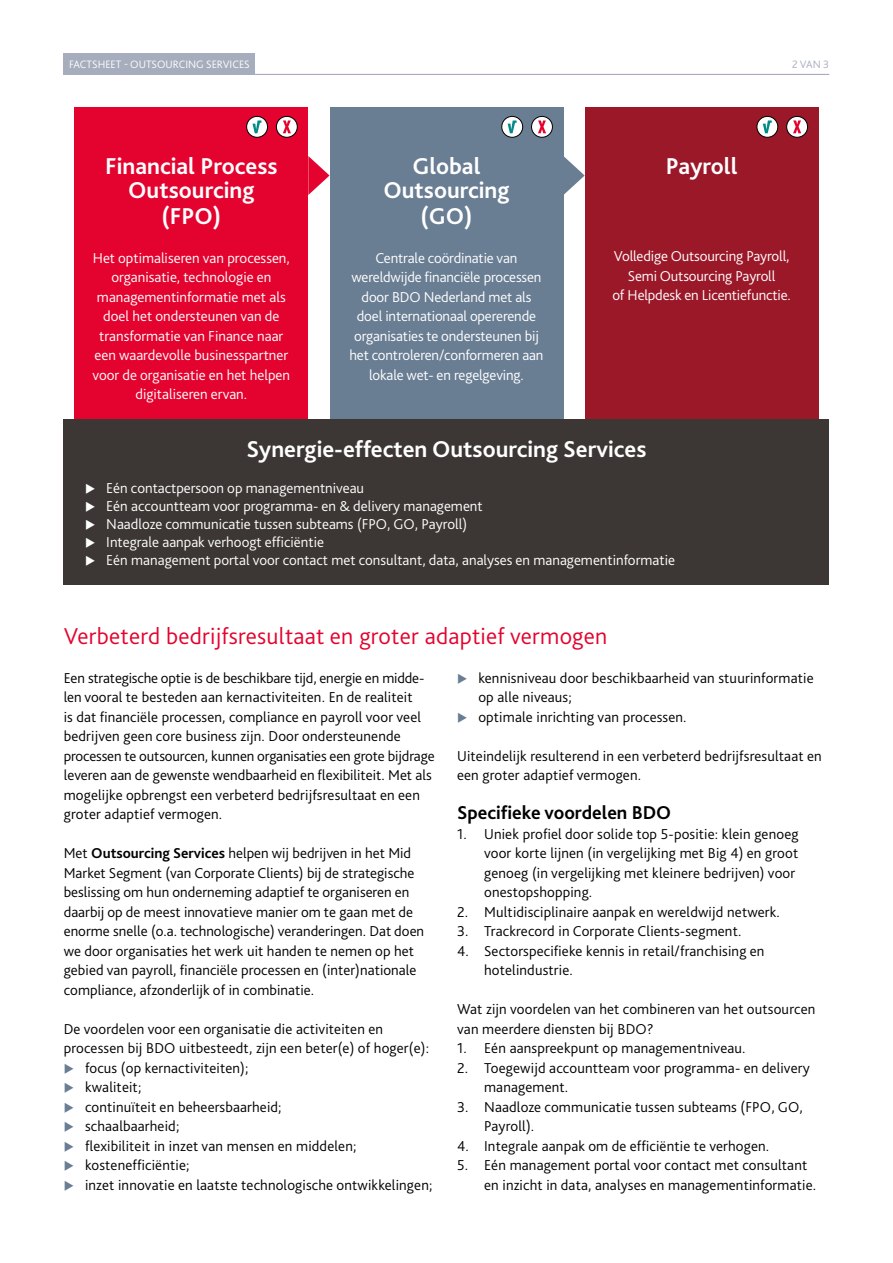
<style>
.page{position:relative;width:893px;height:1263px;background:#fff}
.page>*{position:absolute;margin:0;border:0;box-sizing:border-box;transform-origin:0 0}
.t1{font:700 24px/24.6px "Bliss Pro";color:#fff;text-align:center}
.t2{font:300 24px "Bliss Pro";letter-spacing:.01em;color:#e4032e}
.t3{font:700 19.5px "Bliss Pro";color:#000}
.t4{font:300 15px/19.5px "Bliss Pro";letter-spacing:.01em;color:#000}
.t5{font:300 15px/19.5px "Bliss Pro";color:#fff;text-align:center}
.t6{font:300 11.25px "Bliss Pro";color:#fff}
.t7{font:300 11.25px "Bliss Pro";color:#a6adbc}
.s1{font-weight:700}
</style>
<div class="page">
<div style="left:585px;top:107px;width:234px;height:312px;background:#9b1829"></div>
<div style="left:330px;top:107px;width:233px;height:312px;background:#697d93"></div>
<div style="left:74px;top:107px;width:234px;height:312px;background:#e4032e"></div>
<div style="left:64px;top:419px;width:765px;height:166px;background:#3c3734"></div>
<div style="left:276px;top:116px;width:21px;height:21px;background:#fff;border-radius:50%"></div>
<div style="left:276px;top:116px;width:22px;height:22px;border:1px solid #000;border-radius:50%"></div>
<div style="left:247px;top:116px;width:20px;height:21px;background:#fff;border-radius:50%"></div>
<div style="left:246px;top:116px;width:22px;height:22px;border:1px solid #000;border-radius:50%"></div>
<svg style="left:283px;top:120px;width:8px;height:13px"></svg>
<svg style="left:252px;top:120px;width:9px;height:13px"></svg>
<div style="left:531px;top:116px;width:21px;height:21px;background:#fff;border-radius:50%"></div>
<div style="left:531px;top:116px;width:22px;height:22px;border:1px solid #000;border-radius:50%"></div>
<svg style="left:502px;top:116px;width:21px;height:21px"></svg>
<div style="left:501px;top:116px;width:22px;height:22px;border:1px solid #000;border-radius:50%"></div>
<svg style="left:538px;top:120px;width:8px;height:13px"></svg>
<svg style="left:508px;top:120px;width:9px;height:13px"></svg>
<div style="left:787px;top:116px;width:20px;height:21px;background:#fff;border-radius:50%"></div>
<div style="left:786px;top:116px;width:22px;height:22px;border:1px solid #000;border-radius:50%"></div>
<svg style="left:757px;top:116px;width:21px;height:21px"></svg>
<div style="left:756px;top:116px;width:22px;height:22px;border:1px solid #000;border-radius:50%"></div>
<svg style="left:793px;top:120px;width:8px;height:13px"></svg>
<svg style="left:763px;top:120px;width:9px;height:13px"></svg>
<svg style="left:308px;top:156px;width:22px;height:39px"></svg>
<svg style="left:563px;top:156px;width:22px;height:39px"></svg>
<hr style="left:64px;top:74px;width:765px;height:1px;background:#a6adbc">
<div style="left:64px;top:53px;width:191px;height:21px;background:#a6adbc"></div>
<p class="t6" style="left:69px;top:57px;width:182px">FACTSHEET - OUTSOURCING SERVICES</p>
<p class="t7" style="left:792px;top:57px;width:39px">2 VAN 3</p>
<h1 class="t1" style="left:105px;top:153px;width:174px">Financial Process<br>Outsourcing (FPO)</h1>
<p class="t5" style="left:93px;top:247px;width:199px">Het optimaliseren van processen, organisatie, technologie en managementinformatie met als doel het ondersteunen van de transformatie van Finance naar een waardevolle businesspartner voor de organisatie en het helpen digitaliseren ervan.</p>
<h1 class="t1" style="left:246px;top:436px;width:401px">Synergie-effecten Outsourcing Services</h1>
<p class="t5" style="left:85px;top:478px;width:281px">◆ Eén contactpersoon op managementniveau</p>
<p class="t5" style="left:85px;top:496px;width:399px">◆ Eén accountteam voor programma- en &amp; delivery management</p>
<p class="t5" style="left:85px;top:514px;width:384px">◆ Naadloze communicatie tussen subteams (FPO, GO, Payroll)</p>
<p class="t5" style="left:85px;top:532px;width:240px">◆ Integrale aanpak verhoogt efficiëntie</p>
<p class="t5" style="left:85px;top:550px;width:591px">◆ Eén management portal voor contact met consultant, data, analyses en managementinformatie</p>
<h1 class="t1" style="left:383px;top:153px;width:128px">Global<br>Outsourcing (GO)</h1>
<p class="t5" style="left:349px;top:247px;width:196px">Centrale coördinatie van wereldwijde financiële processen door BDO Nederland met als doel internationaal opererende organisaties te ondersteunen bij het controleren/conformeren aan lokale wet- en regelgeving.</p>
<h1 class="t1" style="left:666px;top:153px;width:73px">Payroll</h1>
<p class="t5" style="left:612px;top:246px;width:180px">Volledige Outsourcing Payroll,<br>Semi Outsourcing Payroll<br>of Helpdesk en Licentiefunctie.</p>
<h1 class="t2" style="left:64px;top:621px;width:545px">Verbeterd bedrijfsresultaat en groter adaptief vermogen</h1>
<p class="t4" style="left:64px;top:667px;width:372px">Een strategische optie is de beschikbare tijd, energie en midde&shy;len vooral te besteden aan kernactiviteiten. En de realiteit<br>is dat financiële processen, compliance en payroll voor veel bedrijven geen core business zijn. Door ondersteunende processen te outsourcen, kunnen organisaties een grote bijdrage leveren aan de gewenste wendbaarheid en flexibiliteit. Met als mogelijke opbrengst een verbeterd bedrijfsresultaat en een groter adaptief vermogen.</p>
<p class="t4" style="left:64px;top:843px;width:362px">Met <span class="s1">Outsourcing Services</span> helpen wij bedrijven in het Mid Market Segment (van Corporate Clients) bij de strategische beslissing om hun onderneming adaptief te organiseren en daarbij op de meest innovatieve manier om te gaan met de enorme snelle (o.a. technologische) veranderingen. Dat doen we door organisaties het werk uit handen te nemen op het gebied van payroll, financiële processen en (inter)nationale compliance, afzonderlijk of in combinatie.</p>
<p class="t4" style="left:64px;top:1018px;width:321px">De voordelen voor een organisatie die activiteiten en</p>
<p class="t4" style="left:64px;top:1038px;width:367px">processen bij BDO uitbesteedt, zijn een beter(e) of hoger(e):</p>
<p class="t4" style="left:85px;top:1057px;width:165px">focus (op kernactiviteiten);</p>
<p class="t4" style="left:85px;top:1077px;width:58px">kwaliteit;</p>
<p class="t4" style="left:85px;top:1096px;width:198px">continuïteit en beheersbaarheid;</p>
<p class="t4" style="left:85px;top:1116px;width:96px">schaalbaarheid;</p>
<p class="t4" style="left:85px;top:1135px;width:273px">flexibiliteit in inzet van mensen en middelen;</p>
<p class="t4" style="left:85px;top:1155px;width:106px">kostenefficiëntie;</p>
<p class="t4" style="left:85px;top:1174px;width:349px">inzet innovatie en laatste technologische ontwikkelingen;</p>
<p class="t4" style="left:478px;top:667px;width:337px">kennisniveau door beschikbaarheid van stuurinformatie op alle niveaus;<br>optimale inrichting van processen.</p>
<p class="t4" style="left:457px;top:745px;width:366px">Uiteindelijk resulterend in een verbeterd bedrijfsresultaat en een groter adaptief vermogen.</p>
<h2 class="t3" style="left:457px;top:800px;width:216px">Specifieke voordelen BDO</h2>
<p class="t4" style="left:484px;top:823px;width:316px;text-indent:-27px">1. Uniek profiel door solide top 5-positie: klein genoeg voor korte lijnen (in vergelijking met Big 4) en groot genoeg (in vergelijking met kleinere bedrijven) voor onestopshopping.</p>
<p class="t4" style="left:457px;top:901px;width:324px">2. Multidisciplinaire aanpak en wereldwijd netwerk.</p>
<p class="t4" style="left:457px;top:921px;width:286px">3. Trackrecord in Corporate Clients-segment.</p>
<p class="t4" style="left:484px;top:940px;width:282px;text-indent:-27px">4. Sectorspecifieke kennis in retail/franchising en hotelindustrie.</p>
<p class="t4" style="left:457px;top:999px;width:360px">Wat zijn voordelen van het combineren van het outsourcen van meerdere diensten bij BDO?</p>
<p class="t4" style="left:457px;top:1038px;width:290px">1. Eén aanspreekpunt op managementniveau.</p>
<p class="t4" style="left:484px;top:1057px;width:327px;text-indent:-27px">2. Toegewijd accountteam voor programma- en delivery management.</p>
<p class="t4" style="left:484px;top:1096px;width:320px;text-indent:-27px">3. Naadloze communicatie tussen subteams (FPO, GO,<br>Payroll).</p>
<p class="t4" style="left:457px;top:1135px;width:314px">4. Integrale aanpak om de efficiëntie te verhogen.</p>
<p class="t4" style="left:484px;top:1155px;width:333px;text-indent:-27px">5. Eén management portal voor contact met consultant en inzicht in data, analyses en managementinformatie.</p>
</div>
